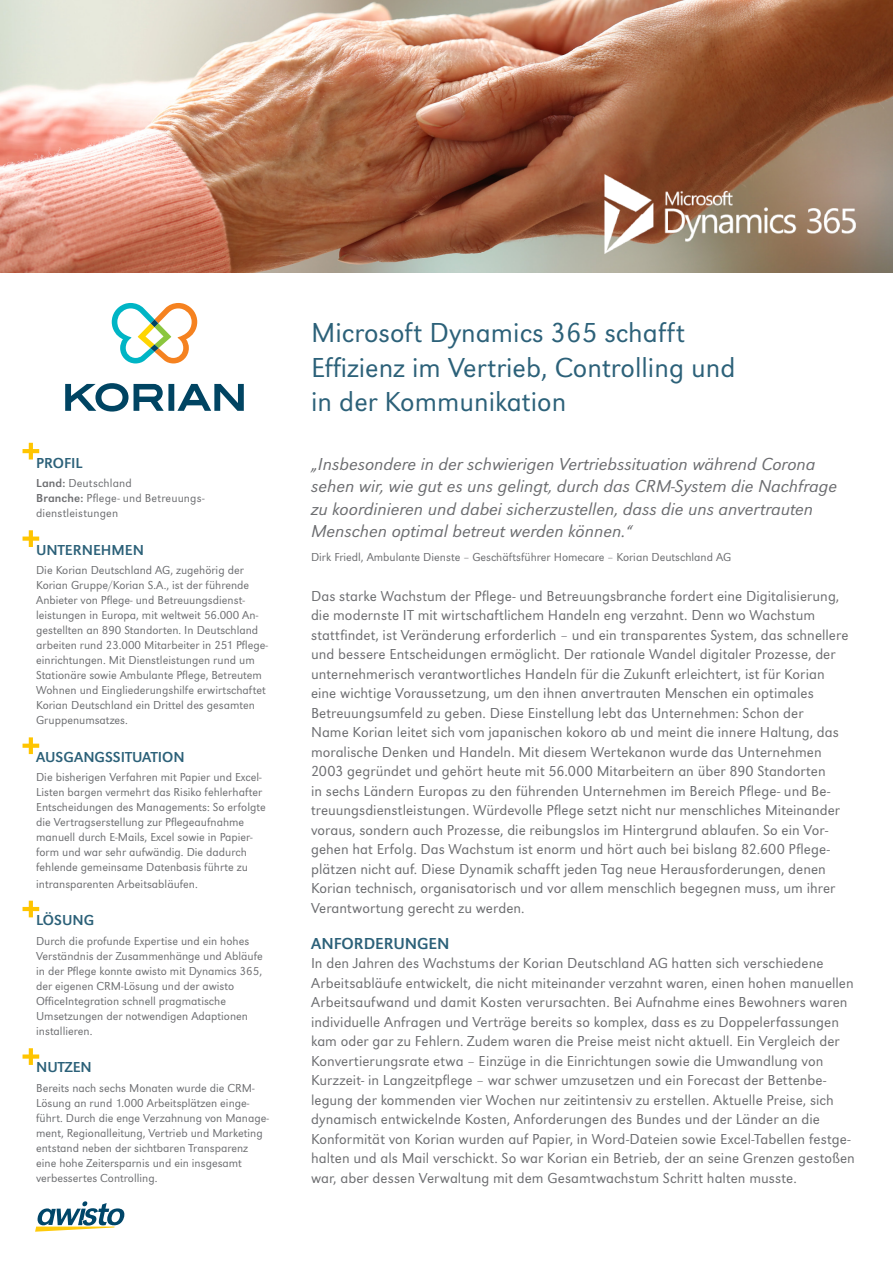
<style>
.page{position:relative;width:893px;height:1263px;background:#fff}
.page>*{position:absolute;margin:0;border:0;box-sizing:border-box;transform-origin:0 0}
.t1{font:300 28.5px/34.2px "URW Grotesk TOT";color:#2c6179}
.t2{font:italic 300 18px/22.5px "URW Grotesk TOT";color:#6c6d70}
.t3{font:16.5px "URW Grotesk TOT";letter-spacing:-.005em;color:#2c6179}
.t4{font:300 15px/19.5px "URW Grotesk TOT";letter-spacing:.005em;color:#6c6d70}
.t5{font:15px "URW Grotesk TOT";color:#2c6179}
.t6{font:300 12px/15px "URW Grotesk TOT";color:#6c6d70}
.s1{font-weight:400}
</style>
<div class="page">
<img style="left:0;top:0;width:893px;height:272px">
<svg style="left:112px;top:303px;width:85px;height:60px"></svg>
<svg style="left:65px;top:383px;width:179px;height:29px"></svg>
<img style="left:584px;top:144px;width:286px;height:126px">
<svg style="left:35px;top:1201px;width:89px;height:31px"></svg>
<svg style="left:23px;top:443px;width:16px;height:16px"></svg>
<svg style="left:23px;top:530px;width:16px;height:17px"></svg>
<svg style="left:23px;top:737px;width:16px;height:17px"></svg>
<svg style="left:23px;top:901px;width:16px;height:16px"></svg>
<svg style="left:23px;top:1048px;width:16px;height:17px"></svg>
<p class="t5" style="left:36px;top:454px;width:48px">PROFIL</p>
<p class="t6" style="left:36px;top:476px;width:170px"><span class="s1">Land:</span> Deutschland<br><span class="s1">Branche:</span> Pflege- und Betreuungs&shy;dienstleistungen</p>
<p class="t5" style="left:36px;top:541px;width:109px">UNTERNEHMEN</p>
<p class="t6" style="left:36px;top:563px;width:233px">Die Korian Deutschland AG, zugehörig der Korian Gruppe/Korian S.A., ist der führende Anbieter von Pflege- und Betreuungsdienst&shy;leistungen in Europa, mit weltweit 56.000 An&shy;gestellten an 890 Standorten. In Deutschland arbeiten rund 23.000 Mitarbeiter in 251 Pflege&shy;einrichtungen. Mit Dienstleistungen rund um Stationäre sowie Ambulante Pflege, Betreutem Wohnen und Eingliederungshilfe erwirtschaftet Korian Deutschland ein Drittel des gesamten Gruppenumsatzes.</p>
<p class="t5" style="left:36px;top:748px;width:150px">AUSGANGSSITUATION</p>
<p class="t6" style="left:36px;top:770px;width:231px">Die bisherigen Verfahren mit Papier und Excel-Listen bargen vermehrt das Risiko fehlerhafter Entscheidungen des Managements: So erfolgte die Vertragserstellung zur Pflegeaufnahme manuell durch E-Mails, Excel sowie in Papier&shy;form und war sehr aufwändig. Die dadurch fehlende gemeinsame Datenbasis führte zu</p>
<p class="t6" style="left:36px;top:876px;width:163px">intransparenten Arbeitsabläufen.</p>
<p class="t5" style="left:36px;top:912px;width:60px">LÖSUNG</p>
<p class="t6" style="left:36px;top:933px;width:228px">Durch die profunde Expertise und ein hohes Verständnis der Zusammenhänge und Abläufe in der Pflege konnte awisto mit Dynamics 365, der eigenen CRM-Lösung und der awisto OfficeIntegration schnell pragmatische Umsetzungen der notwendigen Adaptionen installieren.</p>
<p class="t5" style="left:36px;top:1059px;width:57px">NUTZEN</p>
<p class="t6" style="left:36px;top:1080px;width:234px">Bereits nach sechs Monaten wurde die CRM-Lösung an rund 1.000 Arbeitsplätzen einge&shy;führt. Durch die enge Verzahnung von Manage&shy;ment, Regionalleitung, Vertrieb und Marketing entstand neben der sichtbaren Transparenz eine hohe Zeitersparnis und ein insgesamt verbessertes Controlling.</p>
<h1 class="t1" style="left:311px;top:316px;width:426px">Microsoft Dynamics 365 schafft<br>Effizienz im Vertrieb, Controlling und in der Kommunikation</h1>
<p class="t2" style="left:311px;top:453px;width:528px">„Insbesondere in der schwierigen Vertriebssituation während Corona sehen wir, wie gut es uns gelingt, durch das CRM-System die Nachfrage zu koordinieren und dabei sicherzustellen, dass die uns anvertrauten Menschen optimal betreut werden können.“</p>
<p class="t6" style="left:311px;top:549px;width:422px">Dirk Friedl, Ambulante Dienste – Geschäftsführer Homecare – Korian Deutschland AG</p>
<p class="t4" style="left:311px;top:586px;width:539px">Das starke Wachstum der Pflege- und Betreuungsbranche fordert eine Digitalisierung, die modernste IT mit wirtschaftlichem Handeln eng verzahnt. Denn wo Wachstum stattfindet, ist Veränderung erforderlich – und ein transparentes System, das schnellere und bessere Entscheidungen ermöglicht. Der rationale Wandel digitaler Prozesse, der unternehmerisch verantwortliches Handeln für die Zukunft erleichtert, ist für Korian eine wichtige Voraussetzung, um den ihnen anvertrauten Menschen ein optimales Betreuungsumfeld zu geben. Diese Einstellung lebt das Unternehmen: Schon der<br>Name Korian leitet sich vom japanischen kokoro ab und meint die innere Haltung, das moralische Denken und Handeln. Mit diesem Wertekanon wurde das Unternehmen 2003 gegründet und gehört heute mit 56.000 Mitarbeitern an über 890 Standorten<br>in sechs Ländern Europas zu den führenden Unternehmen im Bereich Pflege- und Be&shy;treuungsdienstleistungen. Würdevolle Pflege setzt nicht nur menschliches Miteinander voraus, sondern auch Prozesse, die reibungslos im Hintergrund ablaufen. So ein Vor&shy;gehen hat Erfolg. Das Wachstum ist enorm und hört auch bei bislang 82.600 Pflege&shy;plätzen nicht auf. Diese Dynamik schafft jeden Tag neue Herausforderungen, denen Korian technisch, organisatorisch und vor allem menschlich begegnen muss, um ihrer Verantwortung gerecht zu werden.</p>
<p class="t3" style="left:311px;top:934px;width:140px">ANFORDERUNGEN</p>
<p class="t4" style="left:311px;top:953px;width:545px">In den Jahren des Wachstums der Korian Deutschland AG hatten sich verschiedene Arbeitsabläufe entwickelt, die nicht miteinander verzahnt waren, einen hohen manuellen Arbeitsaufwand und damit Kosten verursachten. Bei Aufnahme eines Bewohners waren individuelle Anfragen und Verträge bereits so komplex, dass es zu Doppelerfassungen kam oder gar zu Fehlern. Zudem waren die Preise meist nicht aktuell. Ein Vergleich der Konvertierungsrate etwa – Einzüge in die Einrichtungen sowie die Umwandlung von Kurzzeit- in Langzeitpflege – war schwer umzusetzen und ein Forecast der Bettenbe&shy;legung der kommenden vier Wochen nur zeitintensiv zu erstellen. Aktuelle Preise, sich dynamisch entwickelnde Kosten, Anforderungen des Bundes und der Länder an die Konformität von Korian wurden auf Papier, in Word-Dateien sowie Excel-Tabellen festge&shy;halten und als Mail verschickt. So war Korian ein Betrieb, der an seine Grenzen gestoßen war, aber dessen Verwaltung mit dem Gesamtwachstum Schritt halten musste.</p>
</div>
